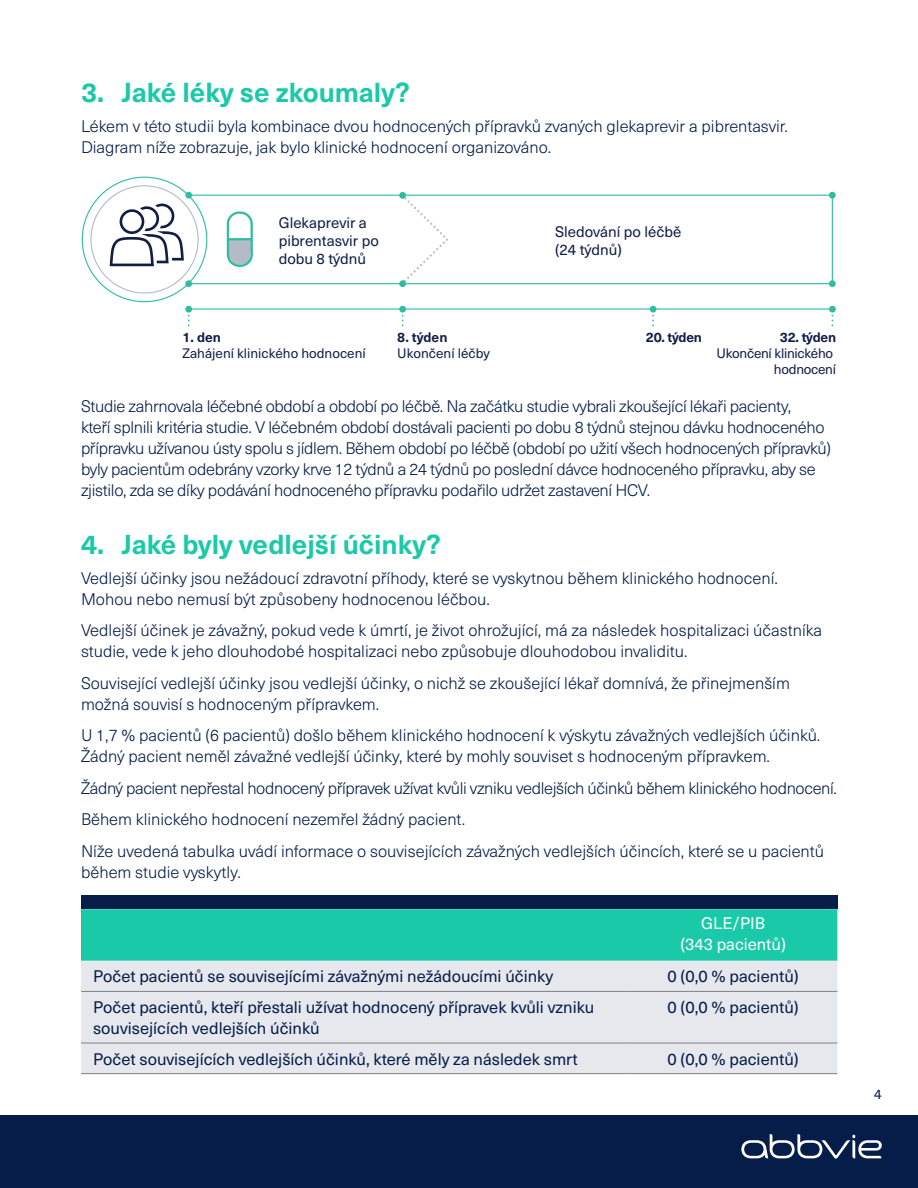
<style>
.page{position:relative;width:918px;height:1188px;background:#fff}
.page>*{position:absolute;margin:0;border:0;box-sizing:border-box;transform-origin:0 0}
.t1{font:700 27px "Neue Haas Unica Pro";color:#1ac9a8}
.t2{font:300 16.5px/21px "Neue Haas Unica Pro";color:#071d49}
.t3{font:300 16.5px/21px "Neue Haas Unica Pro";letter-spacing:-.02em;color:#071d49}
.t4{font:16.5px/21px "Neue Haas Unica Pro";color:#071d49}
.t5{font:16.5px/21px "Neue Haas Unica Pro";color:#fff;text-align:center}
.t6{font:15px/18px "Neue Haas Unica Pro";color:#121d46}
.t7{font:13.5px "Neue Haas Unica Pro";color:#121d47}
.t8{font:700 13.5px "Neue Haas Unica Pro";letter-spacing:-.02em;color:#121d47}
.t9{font:13.5px/16.2px "Neue Haas Unica Pro";letter-spacing:-.02em;color:#121d47;text-align:right}
.t10{font:13.5px "Neue Haas Unica Pro";color:#071d49}
</style>
<div class="page">
<svg style="left:399px;top:192px;width:51px;height:95px"></svg>
<svg style="left:188px;top:314px;width:2px;height:12px"></svg>
<hr style="left:189px;top:308px;width:643px;height:2px;background:#2ebca2">
<div style="left:185px;top:306px;width:7px;height:7px;background:#2ebca2;border-radius:50%"></div>
<svg style="left:402px;top:314px;width:2px;height:12px"></svg>
<div style="left:399px;top:306px;width:7px;height:7px;background:#2ebca2;border-radius:50%"></div>
<div style="left:399px;top:280px;width:7px;height:7px;background:#2ebca2;border-radius:50%"></div>
<div style="left:399px;top:192px;width:7px;height:7px;background:#2ebca2;border-radius:50%"></div>
<svg style="left:831px;top:314px;width:2px;height:12px"></svg>
<div style="left:829px;top:306px;width:7px;height:7px;background:#2ebca2;border-radius:50%"></div>
<div style="left:189px;top:195px;width:644px;height:89px;border:1px solid #2ebca1"></div>
<div style="left:185px;top:280px;width:7px;height:7px;background:#2ebca2;border-radius:50%"></div>
<div style="left:185px;top:192px;width:7px;height:7px;background:#2ebca2;border-radius:50%"></div>
<div style="left:829px;top:280px;width:7px;height:7px;background:#2ebca2;border-radius:50%"></div>
<div style="left:829px;top:192px;width:7px;height:7px;background:#2ebca2;border-radius:50%"></div>
<svg style="left:110px;top:204px;width:74px;height:62px"></svg>
<svg style="left:227px;top:212px;width:26px;height:55px"></svg>
<hr style="left:228px;top:238px;width:23px;height:2px;background:#2ebca2">
<svg style="left:652px;top:314px;width:2px;height:12px"></svg>
<div style="left:650px;top:306px;width:6px;height:7px;background:#2ebca2;border-radius:50%"></div>
<div style="left:0;top:1115px;width:918px;height:73px;background:#071d49"></div>
<div style="left:81px;top:895px;width:756px;height:14px;background:#071d49"></div>
<div style="left:81px;top:909px;width:756px;height:52px;background:#1ac9a8"></div>
<div style="left:81px;top:961px;width:756px;height:112px;background:#e6e8ed"></div>
<hr style="left:81px;top:991px;width:548px;height:1px;background:#808285">
<hr style="left:629px;top:991px;width:208px;height:1px;background:#808285">
<hr style="left:81px;top:1043px;width:548px;height:1px;background:#808285">
<hr style="left:629px;top:1043px;width:208px;height:1px;background:#808285">
<hr style="left:81px;top:1073px;width:548px;height:1px;background:#808285">
<hr style="left:629px;top:1073px;width:208px;height:1px;background:#808285">
<svg style="left:741px;top:1134px;width:141px;height:25px"></svg>
<h1 class="t1" style="left:81px;top:76px;width:330px">3. Jaké léky se zkoumaly?</h1>
<p class="t2" style="left:81px;top:116px;width:708px">Lékem v této studii byla kombinace dvou hodnocených přípravků zvaných glekaprevir a pibrentasvir.<br>Diagram níže zobrazuje, jak bylo klinické hodnocení organizováno.</p>
<p class="t6" style="left:279px;top:214px;width:102px">Glekaprevir a pibrentasvir po dobu 8 týdnů</p>
<p class="t6" style="left:555px;top:223px;width:128px">Sledování po léčbě (24 týdnů)</p>
<p class="t8" style="left:182px;top:329px;width:40px">1. den</p>
<p class="t7" style="left:182px;top:345px;width:185px">Zahájení klinického hodnocení</p>
<p class="t8" style="left:397px;top:329px;width:52px">8. týden</p>
<p class="t8" style="left:646px;top:329px;width:58px">20. týden</p>
<p class="t7" style="left:397px;top:345px;width:94px">Ukončení léčby</p>
<p class="t8" style="left:780px;top:329px;width:58px">32. týden</p>
<p class="t9" style="left:716px;top:345px;width:121px">Ukončení klinického hodnocení</p>
<p class="t3" style="left:81px;top:396px;width:752px">Studie zahrnovala léčebné období a období po léčbě. Na začátku studie vybrali zkoušející lékaři pacienty,<br>kteří splnili kritéria studie. V léčebném období dostávali pacienti po dobu 8 týdnů stejnou dávku hodnoceného přípravku užívanou ústy spolu s jídlem. Během období po léčbě (období po užití všech hodnocených přípravků) byly pacientům odebrány vzorky krve 12 týdnů a 24 týdnů po poslední dávce hodnoceného přípravku, aby se zjistilo, zda se díky podávání hodnoceného přípravku podařilo udržet zastavení HCV.</p>
<h1 class="t1" style="left:81px;top:527px;width:361px">4. Jaké byly vedlejší účinky?</h1>
<p class="t2" style="left:81px;top:567px;width:698px">Vedlejší účinky jsou nežádoucí zdravotní příhody, které se vyskytnou během klinického hodnocení.<br>Mohou nebo nemusí být způsobeny hodnocenou léčbou.</p>
<p class="t2" style="left:81px;top:620px;width:743px">Vedlejší účinek je závažný, pokud vede k úmrtí, je život ohrožující, má za následek hospitalizaci účastníka studie, vede k jeho dlouhodobé hospitalizaci nebo způsobuje dlouhodobou invaliditu.</p>
<p class="t2" style="left:81px;top:672px;width:711px">Související vedlejší účinky jsou vedlejší účinky, o nichž se zkoušející lékař domnívá, že přinejmenším možná souvisí s hodnoceným přípravkem.</p>
<p class="t2" style="left:81px;top:725px;width:741px">U 1,7 % pacientů (6 pacientů) došlo během klinického hodnocení k výskytu závažných vedlejších účinků.<br>Žádný pacient neměl závažné vedlejší účinky, které by mohly souviset s hodnoceným přípravkem.</p>
<p class="t2" style="left:81px;top:772px;width:758px;line-height:31.5px">Žádný pacient nepřestal hodnocený přípravek užívat kvůli vzniku vedlejších účinků během klinického hodnocení.<br>Během klinického hodnocení nezemřel žádný pacient.<br>Níže uvedená tabulka uvádí informace o souvisejících závažných vedlejších účincích, které se u pacientů</p>
<p class="t2" style="left:81px;top:861px;width:161px">během studie vyskytly.</p>
<p class="t5" style="left:680px;top:913px;width:107px">GLE/PIB<br>(343 pacientů)</p>
<p class="t4" style="left:93px;top:966px;width:462px">Počet pacientů se souvisejícími závažnými nežádoucími účinky</p>
<p class="t4" style="left:668px;top:966px;width:133px">0 (0,0 % pacientů)</p>
<p class="t4" style="left:93px;top:997px;width:503px">Počet pacientů, kteří přestali užívat hodnocený přípravek kvůli vzniku souvisejících vedlejších účinků</p>
<p class="t4" style="left:668px;top:997px;width:133px">0 (0,0 % pacientů)</p>
<p class="t4" style="left:93px;top:1049px;width:486px">Počet souvisejících vedlejších účinků, které měly za následek smrt</p>
<p class="t4" style="left:668px;top:1049px;width:133px">0 (0,0 % pacientů)</p>
<p class="t10" style="left:874px;top:1086px;width:9px">4</p>
</div>
